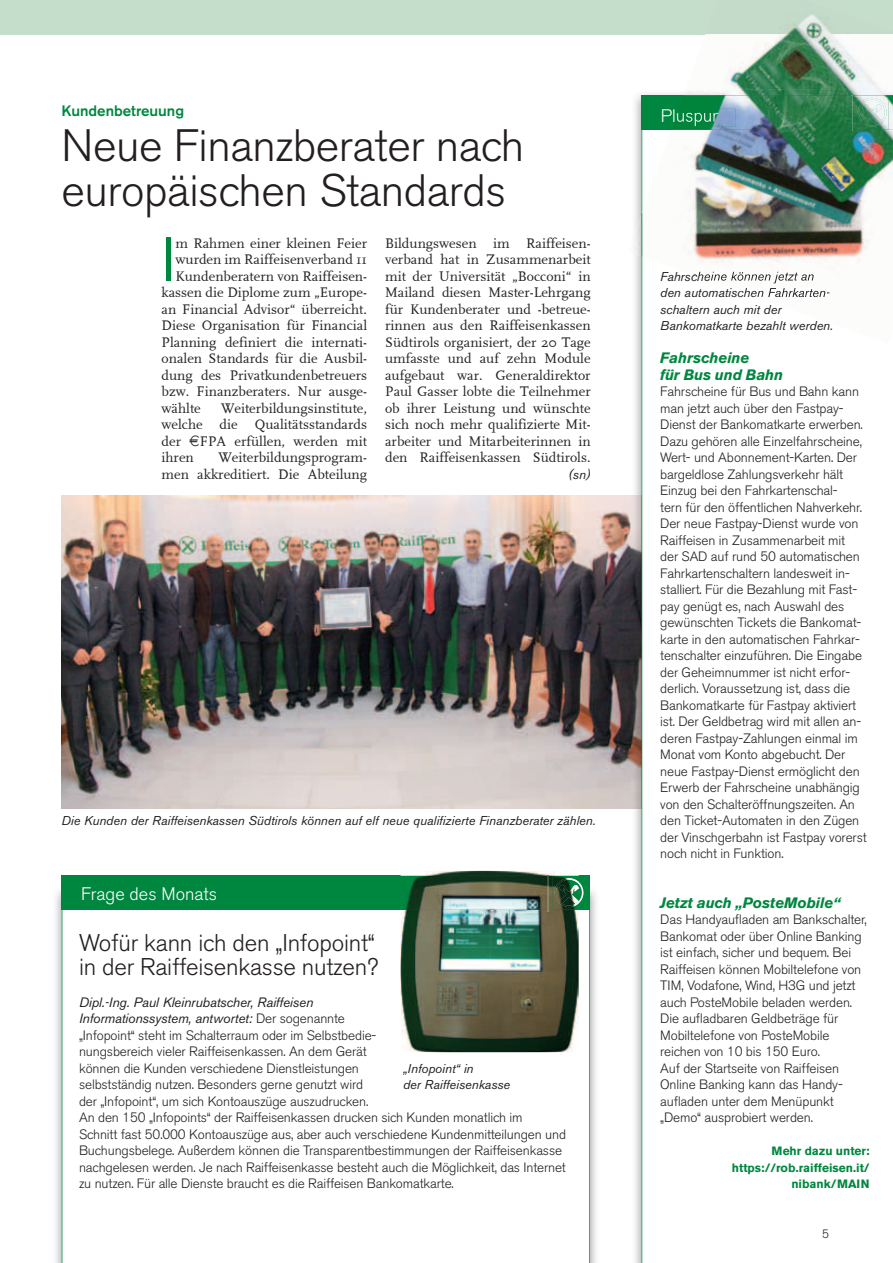
<style>
.page{position:relative;width:893px;height:1263px;background:#fff}
.page>*{position:absolute;margin:0;border:0;box-sizing:border-box;transform-origin:0 0}
.t1{font:300 61.05px "Akzidenz Grotesk BE";color:#00873f}
.t2{font:300 45px/45px "Akzidenz Grotesk BE";letter-spacing:-.01em;color:#231f20}
.t3{font:300 24px/24px "Akzidenz Grotesk BE";letter-spacing:-.01em;color:#231f20}
.t4{font:300 18px "Akzidenz Grotesk BE";color:#fff}
.t5{font:italic 700 15px/16.5px "Akzidenz Grotesk BE";letter-spacing:-.01em;color:#00873f}
.t6{font:500 15px "Akzidenz Grotesk BE";color:#00873f}
.t7{font:14.25px/16.5px "FF Scala";color:#231f20;text-align:justify}
.t8{font:300 13.5px/16.5px "Akzidenz Grotesk BE";letter-spacing:-.01em;color:#231f20}
.t9{font:italic 12.75px/16.5px "Akzidenz Grotesk BE";color:#231f20}
.t10{font:700 12px/16.5px "Akzidenz Grotesk BE";color:#00873f;text-align:right}
.t11{font:300 12px "Akzidenz Grotesk BE";color:#231f20}
.s1{font-weight:400;font-style:italic}
</style>
<div class="page">
<img style="left:62px;top:495px;width:570px;height:313px">
<div style="left:0;top:0;width:893px;height:34px;background:#c5decb"></div>
<img style="left:55px;top:885px;width:541px;height:378px">
<svg style="left:62px;top:910px;width:528px;height:353px"></svg>
<img style="left:632px;top:256px;width:9px;height:1007px">
<svg style="left:641px;top:257px;width:2px;height:1006px;background:#8bbea2"></svg>
<div style="left:62px;top:876px;width:528px;height:34px;background:#00873f"></div>
<svg style="left:579px;top:882px;width:4px;height:21px"></svg>
<img style="left:401px;top:871px;width:178px;height:181px">
<img style="left:552px;top:877px;width:27px;height:32px">
<img style="left:554px;top:878px;width:25px;height:29px">
<img style="left:547px;top:875px;width:2px;height:37px">
<img style="left:628px;top:34px;width:253px;height:56px">
<img style="left:780px;top:14px;width:51px;height:20px">
<img style="left:634px;top:90px;width:259px;height:166px">
<img style="left:642px;top:257px;width:218px;height:87px">
<img style="left:641px;top:95px;width:252px;height:162px">
<img style="left:672px;top:96px;width:221px;height:34px">
<img style="left:855px;top:97px;width:34px;height:32px">
<img style="left:857px;top:98px;width:29px;height:29px">
<img style="left:851px;top:95px;width:1px;height:36px">
<img style="left:673px;top:109px;width:63px;height:17px">
<img style="left:684px;top:271px;width:130px;height:12px">
<img style="left:731px;top:288px;width:99px;height:9px">
<svg style="left:824px;top:321px;width:8px;height:3px"></svg>
<p class="t6" style="left:62px;top:102px;width:124px">Kundenbetreuung</p>
<h2 class="t2" style="left:62px;top:124px;width:464px">Neue Finanzberater nach europäischen Standards</h2>
<h1 class="t1" style="left:162px;top:225px;width:15px">I</h1>
<p class="t7" style="left:175px;top:235px;width:193px">m Rahmen einer kleinen Feier</p>
<p class="t7" style="left:175px;top:251px;width:193px">wurden im Raiffeisenverband 11</p>
<p class="t7" style="left:175px;top:268px;width:193px">Kundenberatern von Raiffeisen-</p>
<p class="t7" style="left:162px;top:284px;width:207px">kassen die Diplome zum „Europe-</p>
<p class="t7" style="left:162px;top:301px;width:207px">an Financial Advisor“ überreicht.</p>
<p class="t7" style="left:162px;top:317px;width:207px">Diese Organisation für Financial</p>
<p class="t7" style="left:162px;top:334px;width:207px">Planning definiert die internati-</p>
<p class="t7" style="left:162px;top:350px;width:207px">onalen Standards für die Ausbil-</p>
<p class="t7" style="left:162px;top:367px;width:207px">dung des Privatkundenbetreuers</p>
<p class="t7" style="left:162px;top:383px;width:207px">bzw. Finanzberaters. Nur ausge-</p>
<p class="t7" style="left:162px;top:400px;width:41px">wählte</p>
<p class="t7" style="left:162px;top:400px;width:207px;text-indent:59px">Weiterbildungsinstitute, welche die Qualitätsstandards der</p>
<p class="t7" style="left:200px;top:433px;width:169px">FPA erfüllen, werden mit</p>
<p class="t7" style="left:162px;top:449px;width:34px">ihren</p>
<p class="t7" style="left:162px;top:449px;width:207px;text-align:right">Weiterbildungsprogram-<br>men akkreditiert. Die Abteilung</p>
<p class="t7" style="left:385px;top:235px;width:207px">Bildungswesen im Raiffeisen&shy;verband hat in Zusammenarbeit mit der Universität „Bocconi“ in Mailand diesen Master-Lehrgang für Kundenberater und -betreue&shy;rinnen aus den Raiffeisenkassen Südtirols organisiert, der 20 Tage umfasste und auf zehn Module aufgebaut war. Generaldirektor Paul Gasser lobte die Teilnehmer ob ihrer Leistung und wünschte sich noch mehr qualifizierte Mit&shy;arbeiter und Mitarbeiterinnen in den Raiffeisenkassen Südtirols.</p>
<p class="t9" style="left:568px;top:466px;width:24px">(sn)</p>
<p class="t9" style="left:62px;top:812px;width:536px">Die Kunden der Raiffeisenkassen Südtirols können auf elf neue qualifizierte Finanzberater zählen.</p>
<h3 class="t4" style="left:81px;top:883px;width:137px">Frage des Monats</h3>
<h3 class="t3" style="left:79px;top:931px;width:301px">Wofür kann ich den „Infopoint“ in der Raiffeisenkasse nutzen?</h3>
<p class="t8" style="left:79px;top:994px;width:488px"><span class="s1">Dipl.-Ing. Paul Kleinrubatscher, Raiffeisen<br>Informations system, antwortet:</span> Der sogenannte<br>„Infopoint“ steht im Schalterraum oder im Selbstbedie-<br>nungsbereich vieler Raiffeisenkassen. An dem Gerät<br>können die Kunden verschiedene Dienstleistungen<br>selbstständig nutzen. Besonders gerne genutzt wird<br>der „Infopoint“, um sich Kontoauszüge auszudrucken.<br>An den 150 „Infopoints“ der Raiffeisenkassen drucken sich Kunden monatlich im<br>Schnitt fast 50.000 Kontoauszüge aus, aber auch verschiedene Kundenmitteilungen und Buchungsbelege. Außerdem können die Transparentbestimmungen der Raiffeisenkasse nachgelesen werden. Je nach Raiffeisenkasse besteht auch die Möglichkeit, das Internet zu nutzen. Für alle Dienste braucht es die Raiffeisen Bankomatkarte.</p>
<p class="t9" style="left:403px;top:1060px;width:109px">„Infopoint“ in<br>der Raiffeisenkasse</p>
<p class="t9" style="left:660px;top:284px;width:174px">den automatischen Fahrkarten&shy;schaltern auch mit der<br>Bankomatkarte bezahlt werden.</p>
<p class="t5" style="left:660px;top:350px;width:125px">Fahrscheine<br>für Bus und Bahn</p>
<p class="t8" style="left:660px;top:383px;width:208px">Fahrscheine für Bus und Bahn kann man jetzt auch über den Fastpay-Dienst der Bankomatkarte erwerben.<br>Dazu gehören alle Einzelfahrscheine, Wert- und Abonnement-Karten. Der bargeldlose Zahlungsverkehr hält Einzug bei den Fahrkartenschal-<br>tern für den öffentlichen Nahverkehr.<br>Der neue Fastpay-Dienst wurde von Raiffeisen in Zusammenarbeit mit<br>der SAD auf rund 50 automatischen Fahrkartenschaltern landesweit in&shy;stalliert. Für die Bezahlung mit Fast&shy;pay genügt es, nach Auswahl des gewünschten Tickets die Bankomat&shy;karte in den automatischen Fahrkar&shy;tenschalter einzuführen. Die Eingabe der Geheimnummer ist nicht erfor&shy;derlich. Voraussetzung ist, dass die Bankomatkarte für Fastpay aktiviert ist. Der Geldbetrag wird mit allen an&shy;deren Fastpay-Zahlungen einmal im Monat vom Konto abgebucht. Der neue Fastpay-Dienst ermöglicht den Erwerb der Fahrscheine unabhängig von den Schalteröffnungszeiten. An den Ticket-Automaten in den Zügen der Vinschgerbahn ist Fastpay vorerst noch nicht in Funktion.</p>
<p class="t5" style="left:660px;top:894px;width:182px">Jetzt auch „PosteMobile“</p>
<p class="t8" style="left:660px;top:911px;width:208px">Das Handyaufladen am Bankschalter,<br>Bankomat oder über Online Banking ist einfach, sicher und bequem. Bei<br>Raiffeisen können Mobiltelefone von<br>TIM, Vodafone, Wind, H3G und jetzt auch PosteMobile beladen werden.<br>Die aufladbaren Geldbeträge für<br>Mobiltelefone von PosteMobile reichen von 10 bis 150 Euro.<br>Auf der Startseite von Raiffeisen<br>Online Banking kann das Handy&shy;aufladen unter dem Menüpunkt „Demo“ ausprobiert werden.</p>
<p class="t10" style="left:732px;top:1143px;width:139px">Mehr dazu unter: https://rob.raiffeisen.it/ nibank/MAIN</p>
<p class="t11" style="left:822px;top:1227px;width:8px">5</p>
</div>
